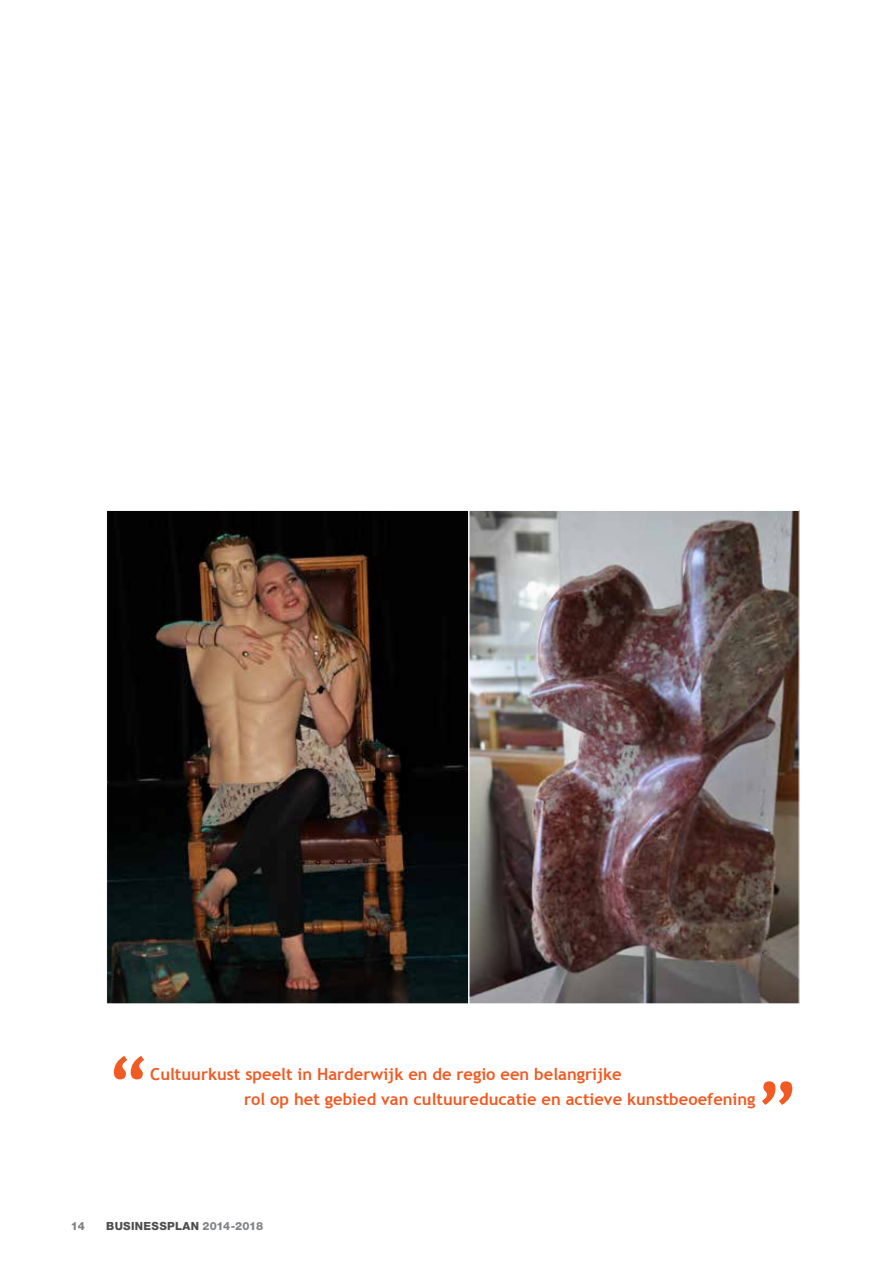
<style>
.page{position:relative;width:893px;height:1263px;background:#fff}
.page>*{position:absolute;margin:0;border:0;box-sizing:border-box;transform-origin:0 0}
.t1{font:700 75px "Trebuchet MS";color:#f15a22}
.t2{font:700 16.5px/25.5px "Trebuchet MS";color:#f15a22}
.t3{font:800 11.25px "Helvetica Neue LT Std";letter-spacing:.025em;color:#4d4d4f}
.t4{font:800 11.25px "Helvetica Neue LT Std";color:#808285}
.s1{color:#808285}
</style>
<div class="page">
<img style="left:108px;top:512px;width:690px;height:490px">
<div style="left:469px;top:510px;width:331px;height:494px;border:1px solid #fff"></div>
<h1 class="t1" style="left:106px;top:1038px;width:45px">“</h1>
<p class="t2" style="left:244px;top:1061px;width:513px;text-indent:-94px">Cultuurkust speelt in Harderwijk en de regio een belangrijke<br>rol op het gebied van cultuureducatie en actieve kunstbeoefening</p>
<h1 class="t1" style="left:755px;top:1063px;width:45px">”</h1>
<p class="t4" style="left:71px;top:1219px;width:16px">14</p>
<p class="t3" style="left:106px;top:1219px;width:158px">BUSINESSPLAN <span class="s1">2014-2018</span></p>
</div>
